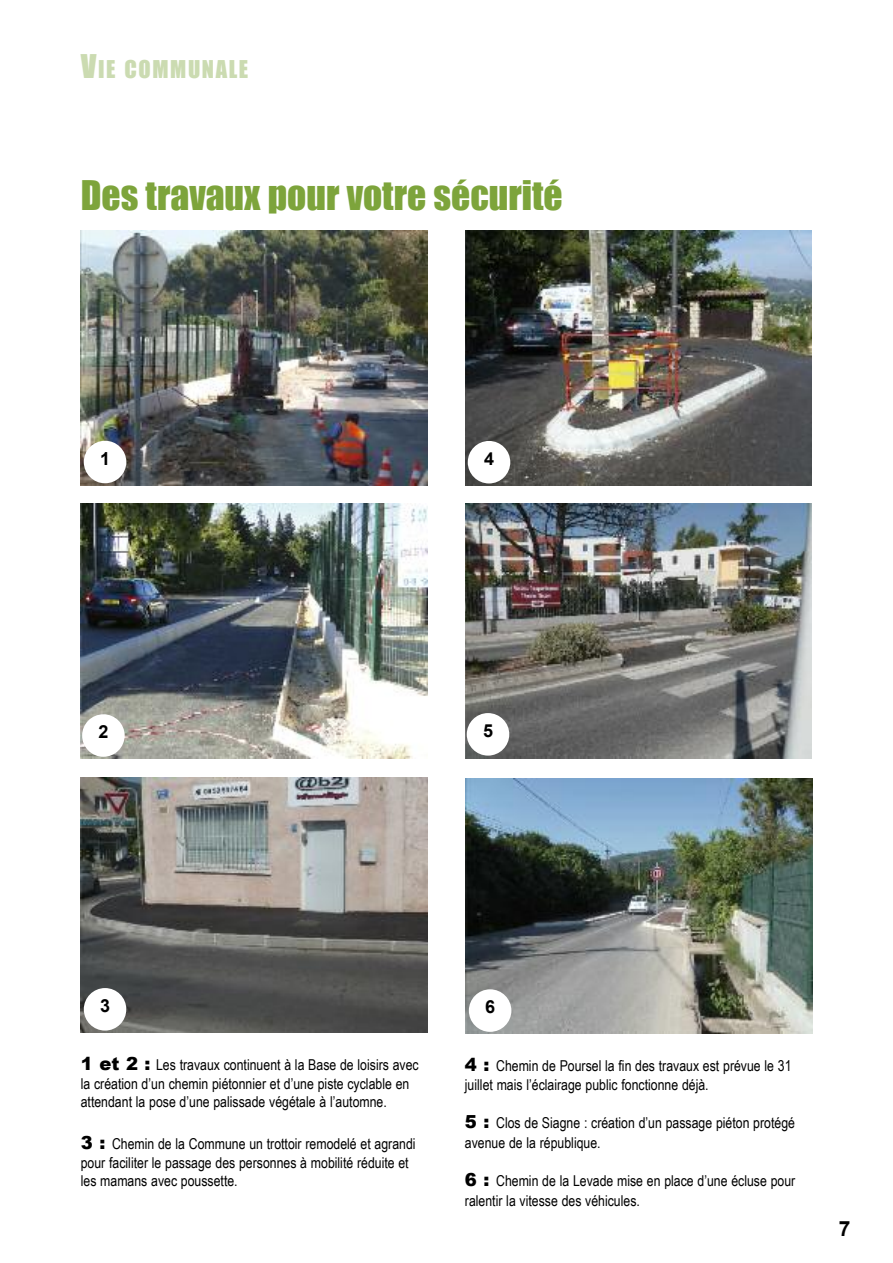
<style>
.page{position:relative;width:893px;height:1263px;background:#fff}
.page>*{position:absolute;margin:0;border:0;box-sizing:border-box;transform-origin:0 0}
.t1{font:37.5px "Impact";color:#7da43b}
.t2{font:22.5px "Impact";letter-spacing:.07em;color:#cbdbb1}
.t3{font:700 21px "Arial";color:#000}
.t4{font:700 18px "Arial";color:#000}
.t5{font:15px/19.6px "Arial Narrow";color:#000}
.s1{font-size:30px}
.s2{font-family:"Arial";font-weight:900;font-size:18px}
</style>
<div class="page">
<img style="left:81px;top:230px;width:346px;height:256px">
<img style="left:466px;top:778px;width:346px;height:255px">
<img style="left:465px;top:503px;width:346px;height:255px">
<img style="left:81px;top:778px;width:346px;height:255px">
<img style="left:465px;top:231px;width:346px;height:255px">
<img style="left:81px;top:503px;width:346px;height:255px">
<div style="left:84px;top:441px;width:42px;height:42px;background:#fff;border-radius:50%"></div>
<div style="left:82px;top:714px;width:43px;height:43px;background:#fff;border-radius:50%"></div>
<div style="left:84px;top:988px;width:42px;height:42px;background:#fff;border-radius:50%"></div>
<div style="left:468px;top:441px;width:42px;height:42px;background:#fff;border-radius:50%"></div>
<div style="left:467px;top:713px;width:42px;height:43px;background:#fff;border-radius:50%"></div>
<div style="left:469px;top:989px;width:42px;height:43px;background:#fff;border-radius:50%"></div>
<h2 class="t2" style="left:81px;top:55px;width:169px"><span class="s1">V</span>Ie communale</h2>
<h1 class="t1" style="left:81px;top:172px;width:483px">des travaux pour votre sécurité</h1>
<p class="t4" style="left:100px;top:449px;width:12px">1</p>
<p class="t4" style="left:98px;top:722px;width:12px">2</p>
<p class="t4" style="left:484px;top:449px;width:12px">4</p>
<p class="t4" style="left:483px;top:721px;width:12px">5</p>
<p class="t4" style="left:100px;top:996px;width:12px">3</p>
<p class="t5" style="left:81px;top:1054px;width:339px"><span class="s2">1 et 2 :</span> Les travaux continuent à la Base de loisirs avec la création d’un chemin piétonnier et d’une piste cyclable en</p>
<p class="t5" style="left:81px;top:1092px;width:308px">attendant la pose d’une palissade végétale à l’automne.</p>
<p class="t5" style="left:81px;top:1133px;width:336px"><span class="s2">3 :</span> Chemin de la Commune un trottoir remodelé et agrandi pour faciliter le passage des personnes à mobilité réduite et</p>
<p class="t5" style="left:81px;top:1171px;width:158px">les mamans avec poussette.</p>
<p class="t4" style="left:485px;top:997px;width:12px">6</p>
<p class="t5" style="left:465px;top:1055px;width:328px"><span class="s2">4 :</span> Chemin de Poursel la fin des travaux est prévue le 31 juillet mais l’éclairage public fonctionne déjà.</p>
<p class="t5" style="left:465px;top:1113px;width:332px"><span class="s2">5 :</span> Clos de Siagne : création d’un passage piéton protégé avenue de la république.</p>
<p class="t5" style="left:465px;top:1171px;width:332px"><span class="s2">6 :</span> Chemin de la Levade mise en place d’une écluse pour ralentir la vitesse des véhicules.</p>
<h3 class="t3" style="left:839px;top:1217px;width:13px">7</h3>
</div>
